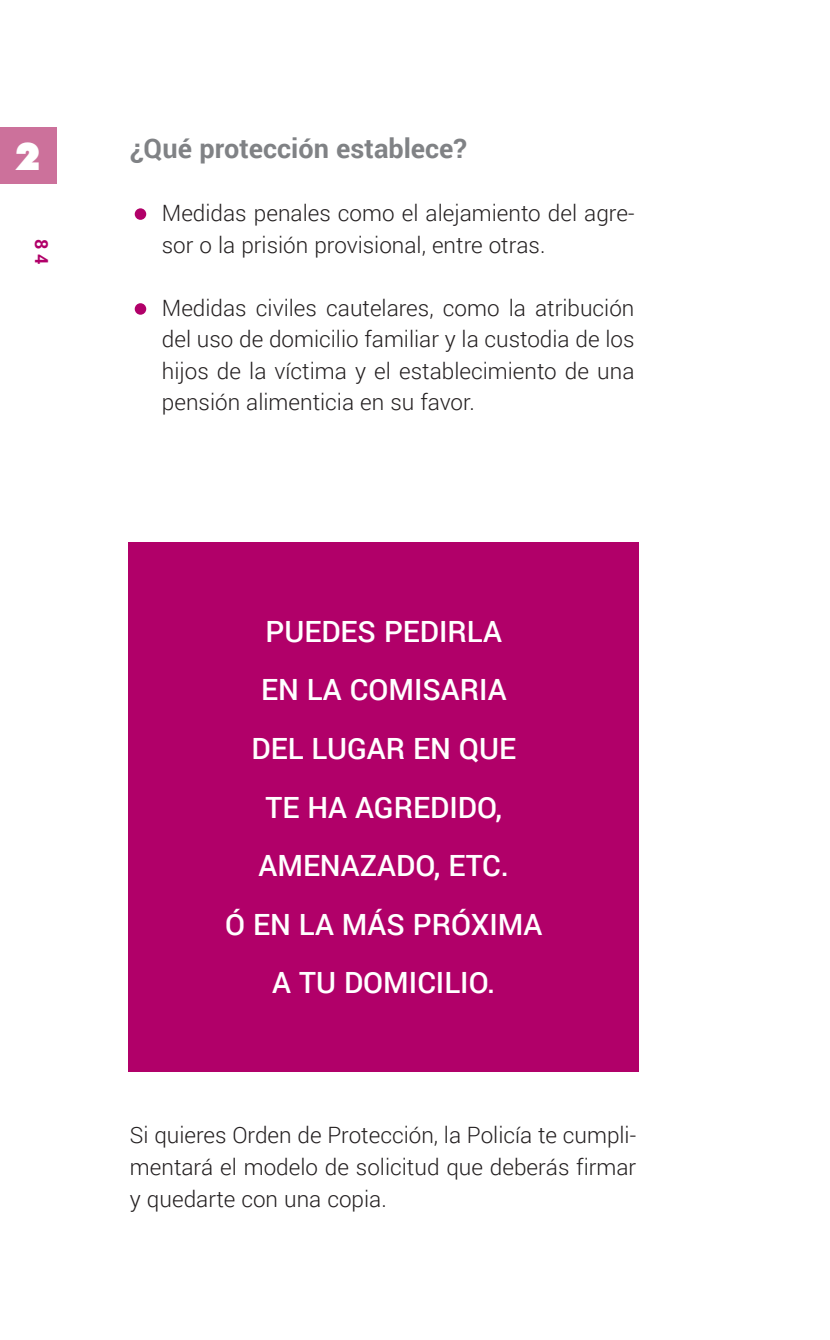
<style>
.page{position:relative;width:830px;height:1340px;background:#fff}
.page>*{position:absolute;margin:0;border:0;box-sizing:border-box;transform-origin:0 0}
.t1{font:900 38.25px "Futura BT";color:#fff}
.t2{font:500 29.25px/58.5px "Roboto";color:#fff;text-align:center}
.t3{font:700 27px "Roboto";color:#808285}
.t4{font:300 22.5px/31.5px "Roboto";color:#231f20;text-align:justify}
.t5{font:700 18px "Roboto";color:#b10069}
</style>
<div class="page">
<div style="left:0;top:128px;width:56px;height:56px;background:#cc719b"></div>
<div style="left:129px;top:542px;width:509px;height:529px;background:#b10069"></div>
<div style="left:135px;top:303px;width:11px;height:12px;background:#b10069;border-radius:50%"></div>
<div style="left:135px;top:208px;width:11px;height:12px;background:#b10069;border-radius:50%"></div>
<h1 class="t1" style="left:15px;top:133px;width:28px">2</h1>
<p class="t3" style="left:130px;top:129px;width:338px">¿Qué protección establece?</p>
<p class="t4" style="left:162px;top:197px;width:474px">Medidas penales como el alejamiento del agre‑ sor o la prisión provisional, entre otras.</p>
<p class="t5" style="left:54px;top:239px;width:28px;rotate:90deg">8 4</p>
<p class="t4" style="left:162px;top:291px;width:474px">Medidas civiles cautelares, como la atribución del uso de domicilio familiar y la custodia de los hijos de la víctima y el establecimiento de una pensión alimenticia en su favor.</p>
<h2 class="t2" style="left:225px;top:601px;width:319px">PUEDES PEDIRLA<br>EN LA COMISARIA<br>DEL LUGAR EN QUE<br>TE HA AGREDIDO,<br>AMENAZADO, ETC.<br>Ó EN LA MÁS PRÓXIMA<br>A TU DOMICILIO.</h2>
<p class="t4" style="left:130px;top:1117px;width:507px">Si quieres Orden de Protección, la Policía te cumpli‑ mentará el modelo de solicitud que deberás firmar y quedarte con una copia.</p>
</div>
